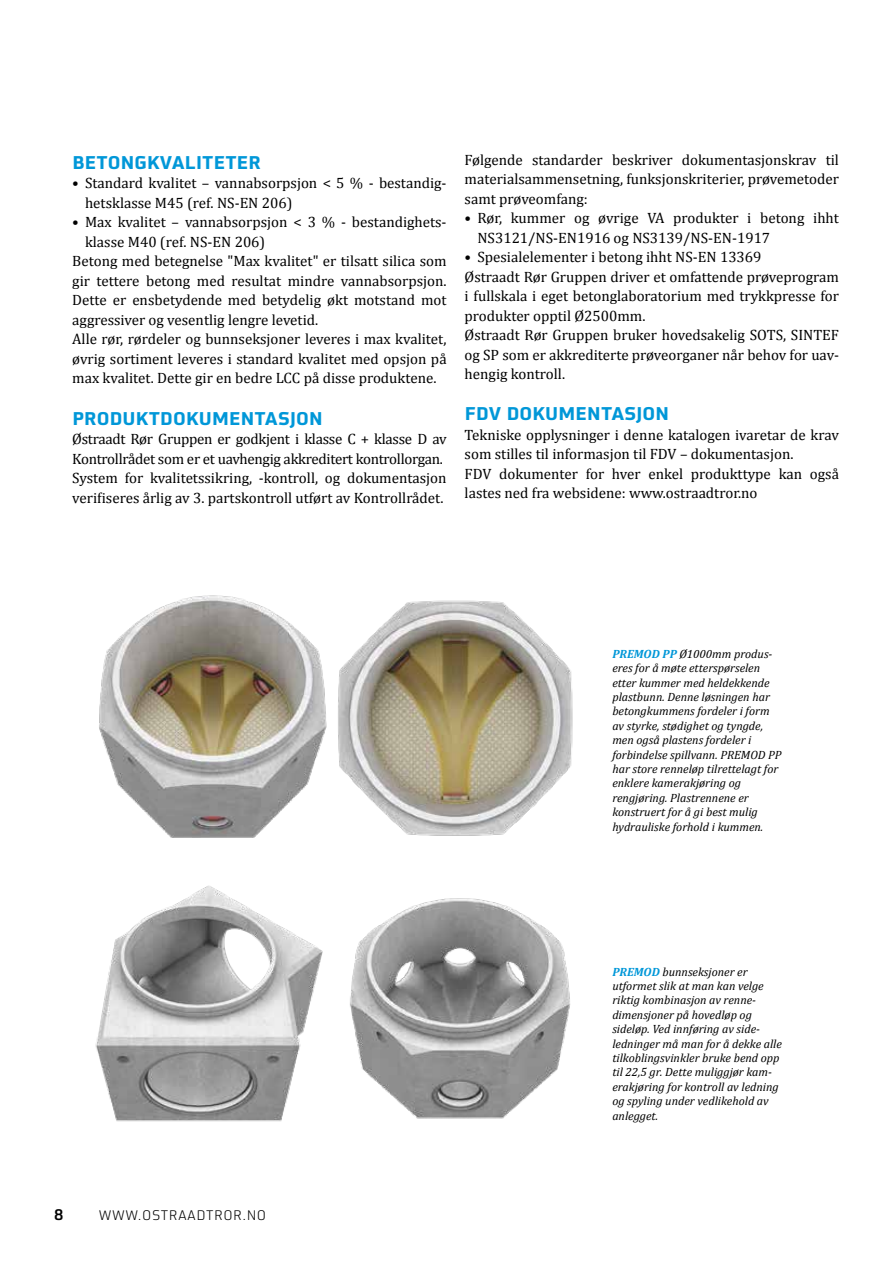
<style>
.page{position:relative;width:893px;height:1263px;background:#fff}
.page>*{position:absolute;margin:0;border:0;box-sizing:border-box;transform-origin:0 0}
.t1{font:700 18px "Utility OT";letter-spacing:.01em;color:#0097d8}
.t2{font:15px/19.5px "Cambria";color:#000}
.t3{font:15px/19.5px "Cambria";letter-spacing:-.02em;color:#000}
.t4{font:500 15px "Utility OT";color:#000}
.t5{font:300 13.5px "Utility OT";letter-spacing:.04em;color:#000}
.t6{font:italic 12px/14.4px "Cambria";color:#000}
.s1{font-weight:700;color:#0097d8}
</style>
<div class="page">
<img style="left:99px;top:595px;width:225px;height:243px">
<img style="left:95px;top:885px;width:228px;height:237px">
<img style="left:350px;top:898px;width:221px;height:221px">
<img style="left:324px;top:600px;width:249px;height:236px">
<p class="t1" style="left:72px;top:151px;width:190px">BETONGKVALITETER</p>
<p class="t2" style="left:85px;top:174px;width:363px;text-indent:-13px">• Standard kvalitet – vannabsorpsjon &lt; 5 % - bestandig&shy;hetsklasse M45 (ref. NS-EN 206)</p>
<p class="t2" style="left:72px;top:213px;width:376px">• Max kvalitet – vannabsorpsjon &lt; 3 % - bestandighets-</p>
<p class="t2" style="left:85px;top:232px;width:182px">klasse M40 (ref. NS-EN 206)</p>
<p class="t2" style="left:72px;top:252px;width:376px">Betong med betegnelse "Max kvalitet" er tilsatt silica som</p>
<p class="t2" style="left:72px;top:271px;width:376px">gir tettere betong med resultat mindre vannabsorpsjon.</p>
<p class="t2" style="left:72px;top:291px;width:376px">Dette er ensbetydende med betydelig økt motstand mot</p>
<p class="t2" style="left:72px;top:310px;width:247px">aggressiver og vesentlig lengre levetid.</p>
<p class="t2" style="left:72px;top:330px;width:376px">Alle rør, rørdeler og bunnseksjoner leveres i max kvalitet,</p>
<p class="t2" style="left:72px;top:349px;width:376px">øvrig sortiment leveres i standard kvalitet med opsjon på</p>
<p class="t2" style="left:72px;top:369px;width:366px">max kvalitet. Dette gir en bedre LCC på disse produktene.</p>
<p class="t1" style="left:72px;top:406px;width:252px">PRODUKTDOKUMENTASJON</p>
<p class="t3" style="left:72px;top:429px;width:376px">Østraadt Rør Gruppen er godkjent i klasse C + klasse D av Kontrollrådet som er et uavhengig akkreditert kontrollorgan.<br>System for kvalitetssikring, -kontroll, og dokumentasjon verifiseres årlig av 3. partskontroll utført av Kontrollrådet.</p>
<p class="t2" style="left:465px;top:150px;width:376px;text-align:justify">Følgende standarder beskriver dokumentasjonskrav til materialsammensetning, funksjonskriterier, prøvemetoder samt prøveomfang:</p>
<p class="t2" style="left:477px;top:209px;width:363px;text-indent:-13px">• Rør, kummer og øvrige VA produkter i betong ihht<br>NS3121/NS-EN1916 og NS3139/NS-EN-1917</p>
<p class="t2" style="left:465px;top:248px;width:376px">• Spesialelementer i betong ihht NS-EN 13369<br>Østraadt Rør Gruppen driver et omfattende prøveprogram i fullskala i eget betonglaboratorium med trykkpresse for produkter opptil Ø2500mm.<br>Østraadt Rør Gruppen bruker hovedsakelig SOTS, SINTEF og SP som er akkrediterte prøveorganer når behov for uav&shy;hengig kontroll.</p>
<p class="t1" style="left:465px;top:402px;width:206px">FDV DOKUMENTASJON</p>
<p class="t2" style="left:465px;top:425px;width:376px">Tekniske opplysninger i denne katalogen ivaretar de krav som stilles til informasjon til FDV – dokumentasjon.<br>FDV dokumenter for hver enkel produkttype kan også lastes ned fra websidene: www.ostraadtror.no</p>
<p class="t4" style="left:54px;top:1205px;width:11px">8</p>
<p class="t5" style="left:99px;top:1208px;width:169px">WWW.OSTRAADTROR.NO</p>
<p class="t6" style="left:612px;top:646px;width:171px"><span class="s1">PREMOD PP</span> Ø1000mm produs&shy;eres for å møte etterspørselen etter kummer med heldekkende plastbunn. Denne løsningen har betongkummens fordeler i form av styrke, stødighet og tyngde, men også plastens fordeler i forbindelse spillvann. PREMOD PP har store renneløp tilrettelagt for enklere kamerakjøring og rengjøring. Plastrennene er konstruert for å gi best mulig hydrauliske forhold i kummen.</p>
<p class="t6" style="left:612px;top:964px;width:171px"><span class="s1">PREMOD</span> bunnseksjoner er utformet slik at man kan velge riktig kombinasjon av renne&shy;dimensjoner på hovedløp og sideløp. Ved innføring av side&shy;ledninger må man for å dekke alle tilkoblingsvinkler bruke bend opp til 22,5 gr. Dette muliggjør kam&shy;erakjøring for kontroll av ledning og spyling under vedlikehold av anlegget.</p>
</div>
